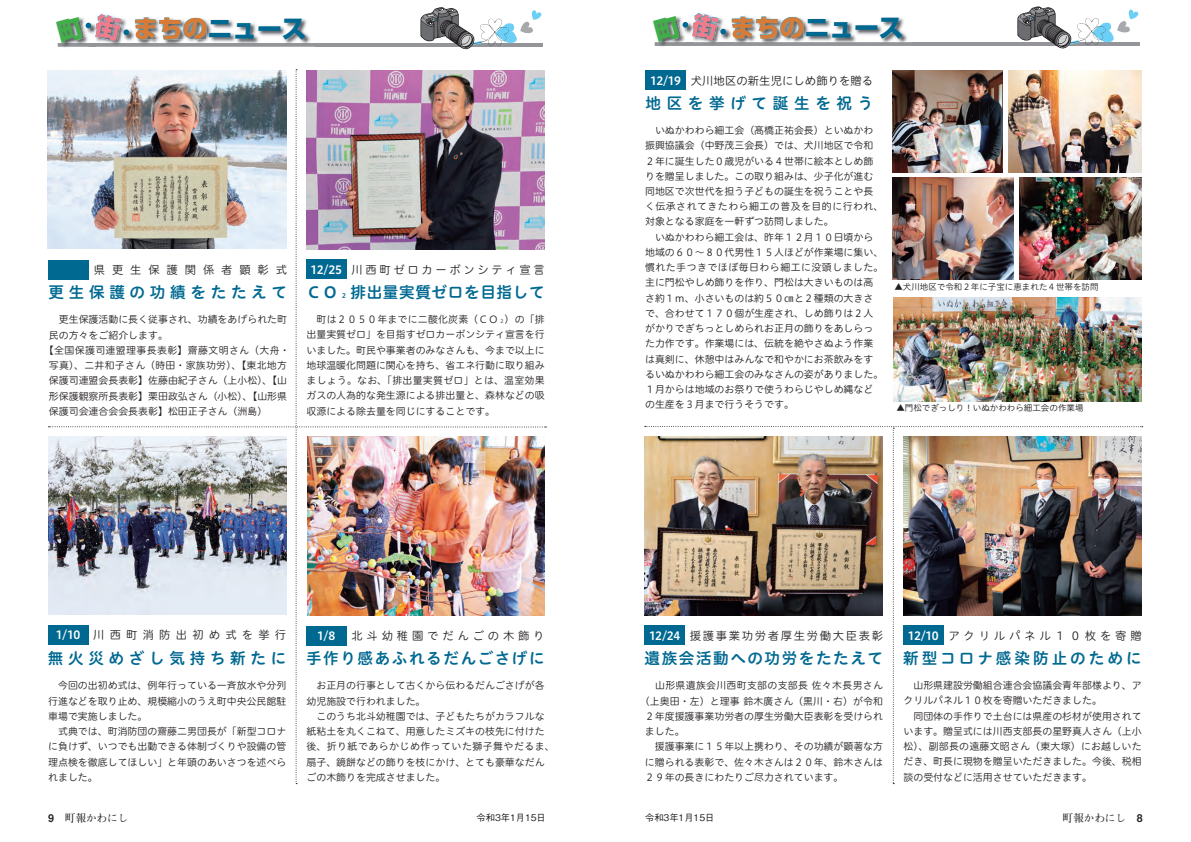
<style>
.page{position:relative;width:1191px;height:842px;background:#fff}
.page>*{position:absolute;margin:0;border:0;box-sizing:border-box;transform-origin:0 0}
.t1{font:800 24.8px "Shin Go Pr 6";color:#006991}
.t2{font:15.6px "Hiragino UD Sans R Std W6";letter-spacing:.1em;color:#006991}
.t3{font:15.6px "Hiragino UD Sans R Std W6";letter-spacing:.3em;color:#006991}
.t4{font:15.6px "Hiragino UD Sans R Std W6";letter-spacing:.04em;color:#006991}
.t5{font:15.6px "Hiragino UD Sans R Std W6";letter-spacing:.19em;color:#006991}
.t6{font:15.6px "Hiragino UD Sans R Std W6";letter-spacing:.36em;color:#006991}
.t7{font:11.3px "Hiragino UD Sans R Std W6";letter-spacing:-.05em;color:#fff}
.t8{font:11.3px "Hiragino UD Sans R Std W3";letter-spacing:.335em;color:#231f20}
.t9{font:11.3px "Hiragino UD Sans R Std W3";letter-spacing:.005em;color:#231f20}
.t10{font:11.3px "Hiragino UD Sans R Std W3";letter-spacing:.145em;color:#231f20}
.t11{font:11.3px "Hiragino UD Sans R Std W3";letter-spacing:.235em;color:#231f20}
.t12{font:11.3px "Hiragino UD Sans R Std W3";letter-spacing:.455em;color:#231f20}
.t13{font:11.3px "Hiragino UD Sans R Std W3";letter-spacing:.605em;color:#231f20}
.t14{font:700 10.6px "Futo Min A101 Pro";color:#231f20}
.t15{font:10.6px "Midashi Go Pro MB31";color:#231f20}
.t16{font:9.9px/15.2px "Hiragino UD Sans R Std W3";color:#231f20}
.t17{font:9.9px "Hiragino UD Sans R Std W3";letter-spacing:.025em;color:#231f20}
.t18{font:9.9px "Hiragino UD Sans R Std W3";letter-spacing:.035em;color:#231f20}
.t19{font:9.9px "Hiragino UD Sans R Std W3";letter-spacing:.03em;color:#231f20}
.t20{font:500 9.2px "Gothic BBB Pro";color:#231f20}
.t21{font:8.5px "Hiragino UD Sans R Std W3";color:#231f20}
.t22{font:6.4px "Hiragino UD Sans R Std W6";color:#006991}
.t23{font:5px "Hiragino UD Sans R Std W3";color:#231f20}
.s1{color:#00aeef}
.s2{font-family:"Minion Pro"}
.s3{font-family:"Ryumin Pro";font-weight:300}
.s4{font-family:"Midashi Go Pro MB31";font-weight:400}
</style>
<div class="page">
<hr style="left:58px;top:43px;width:484px;height:4px;background:#939598">
<img style="left:206px;top:19px;width:108px;height:28px">
<svg style="left:420px;top:7px;width:123px;height:42px"></svg>
<hr style="left:654px;top:42px;width:485px;height:4px;background:#939598">
<img style="left:803px;top:18px;width:108px;height:25px">
<svg style="left:1017px;top:6px;width:123px;height:43px"></svg>
<svg style="left:645px;top:426px;width:497px;height:358px"></svg>
<img style="left:644px;top:437px;width:239px;height:178px">
<div style="left:645px;top:70px;width:41px;height:20px;background:#006991"></div>
<img style="left:1008px;top:71px;width:133px;height:102px">
<img style="left:903px;top:437px;width:238px;height:178px">
<div style="left:903px;top:625px;width:40px;height:20px;background:#006991"></div>
<div style="left:644px;top:625px;width:41px;height:20px;background:#006991"></div>
<img style="left:893px;top:298px;width:248px;height:103px">
<img style="left:892px;top:71px;width:111px;height:102px">
<img style="left:1019px;top:178px;width:122px;height:102px">
<img style="left:892px;top:177px;width:122px;height:102px">
<img style="left:48px;top:69px;width:498px;height:715px">
<svg style="left:654px;top:13px;width:149px;height:33px"></svg>
<svg style="left:57px;top:14px;width:149px;height:33px"></svg>
<h1 class="t1" style="left:133px;top:9px;width:175px"><span class="s1">まちの</span>ニュース</h1>
<p class="t13" style="left:94px;top:261px;width:195px">県更生保護関係者顕彰式</p>
<h2 class="t3" style="left:49px;top:280px;width:240px">更生保護の功績をたたえて</h2>
<p class="t16" style="left:49px;top:312px;width:240px">　更生保護活動に長く従事され、功績をあげられた町</p>
<p class="t16" style="left:49px;top:327px;width:121px">民の方々をご紹介します。</p>
<p class="t18" style="left:44px;top:343px;width:247px">【全国保護司連盟理事長表彰】齋藤文明さん（大舟・</p>
<p class="t17" style="left:49px;top:358px;width:240px">写真）、二井和子さん（時田・家族功労）、【東北地方</p>
<p class="t16" style="left:49px;top:372px;width:240px">保護司連盟会長表彰】佐藤由紀子さん（上小松）、【山</p>
<p class="t16" style="left:49px;top:388px;width:240px">形保護観察所長表彰】栗田政弘さん（小松）、【山形県</p>
<p class="t16" style="left:49px;top:403px;width:220px">保護司会連合会会長表彰】松田正子さん（洲島(</p>
<p class="t11" style="left:351px;top:261px;width:195px">川西町ゼロカーボンシティ宣言</p>
<p class="t7" style="left:311px;top:261px;width:33px">12/25</p>
<h2 class="t4" style="left:306px;top:280px;width:240px">ＣО <span class="s2">₂</span> 排出量実質ゼロを目指して</h2>
<p class="t16" style="left:306px;top:311px;width:240px;text-align:justify">　町は２０５０年までに二酸化炭素（ＣＯ ）<span class="s3">₂</span> の「排出量実質ゼロ」を目指すゼロカーボンシティ宣言を行いました。町民や事業者のみなさんも、今まで以上に地球温暖化問題に関心を持ち、省エネ行動に取り組みましょう。なお、「排出量実質ゼロ」とは、温室効果ガスの人為的な発生源による排出量と、森林などの吸収源による除去量を同じにすることです。</p>
<p class="t22" style="left:341px;top:291px;width:8px">２</p>
<p class="t23" style="left:499px;top:317px;width:6px">２</p>
<p class="t7" style="left:56px;top:626px;width:26px">1/10</p>
<h2 class="t3" style="left:48px;top:646px;width:240px">無火災めざし気持ち新たに</h2>
<p class="t16" style="left:48px;top:678px;width:240px">　今回の出初め式は、例年行っている一斉放水や分列行進などを取り止め、規模縮小のうえ町中央公民館駐車場で実施しました。<br>　式典では、町消防団の齋藤二男団長が「新型コロナに負けず、いつでも出動できる体制づくりや設備の管理点検を徹底してほしい」と年頭のあいさつを述べられました。</p>
<p class="t12" style="left:93px;top:626px;width:195px">川西町消防出初め式を挙行</p>
<p class="t8" style="left:351px;top:627px;width:195px">北斗幼稚園でだんごの木飾り</p>
<p class="t7" style="left:317px;top:627px;width:20px">1/8</p>
<h2 class="t2" style="left:306px;top:646px;width:240px">手作り感あふれるだんごさげに</h2>
<p class="t16" style="left:306px;top:677px;width:250px">　お正月の行事として古くから伝わるだんごさげが各幼児施設で行われました。<br>　このうち北斗幼稚園では、子どもたちがカラフルな紙粘土を丸くこねて、用意したミズキの枝先に付けた後、折り紙であらかじめ作っていた獅子舞やだるま、扇子、鏡餅などの飾りを枝にかけ、とても豪華なだんごの木飾りを完成させました。</p>
<p class="t14" style="left:48px;top:810px;width:82px"><span class="s4">　9</span> 町報かわにし</p>
<p class="t20" style="left:476px;top:810px;width:71px">令和3年1月15日</p>
<h1 class="t1" style="left:730px;top:8px;width:175px"><span class="s1">まちの</span>ニュース</h1>
<p class="t7" style="left:650px;top:72px;width:33px">12/19</p>
<h2 class="t6" style="left:645px;top:91px;width:229px">地区を挙げて誕生を祝う</h2>
<p class="t16" style="left:645px;top:122px;width:240px">　いぬかわわら細工会（髙橋正祐会長）といぬかわ振興協議会（中野茂三会長）では、犬川地区で令和<br>２年に誕生した０歳児がいる４世帯に絵本としめ飾りを贈呈しました。この取り組みは、少子化が進む同地区で次世代を担う子どもの誕生を祝うことや長く伝承されてきたわら細工の普及を目的に行われ、対象となる家庭を一軒ずつ訪問しました。<br>　いぬかわわら細工会は、昨年１２月１０日頃から地域の６０～８０代男性１５人ほどが作業場に集い、慣れた手つきでほぼ毎日わら細工に没頭しました。主に門松やしめ飾りを作り、門松は大きいものは高さ約１ｍ、小さいものは約５０㎝と２種類の大きさで、合わせて１７０個が生産され、しめ飾りは２人がかりでぎちっとしめられお正月の飾りをあしらった力作です。作業場には、伝統を絶やさぬよう作業は真剣に、休憩中はみんなで和やかにお茶飲みをするいぬかわわら細工会のみなさんの姿がありました。<br>１月からは地域のお祭りで使うわらじやしめ縄などの生産を３月まで行うそうです。</p>
<p class="t9" style="left:691px;top:72px;width:184px">犬川地区の新生児にしめ飾りを贈る</p>
<p class="t21" style="left:894px;top:281px;width:206px">▲犬川地区で令和２年に子宝に恵まれた４世帯を訪問</p>
<p class="t21" style="left:896px;top:401px;width:189px">▲門松でぎっしり！いぬかわわら細工会の作業場</p>
<p class="t7" style="left:649px;top:627px;width:33px">12/24</p>
<p class="t10" style="left:690px;top:627px;width:195px">援護事業功労者厚生労働大臣表彰</p>
<h2 class="t2" style="left:644px;top:646px;width:240px">遺族会活動への功労をたたえて</h2>
<p class="t19" style="left:645px;top:678px;width:240px">　山形県遺族会川西町支部の支部長佐々木長男さん</p>
<p class="t16" style="left:640px;top:693px;width:245px">（上奥田・左）と理事鈴木廣さん（黒川・右）が令和</p>
<p class="t16" style="left:645px;top:708px;width:240px">２年度援護事業功労者の厚生労働大臣表彰を受けられ</p>
<p class="t16" style="left:645px;top:723px;width:41px">ました。</p>
<p class="t16" style="left:645px;top:738px;width:240px">　援護事業に１５年以上携わり、その功績が顕著な方</p>
<p class="t16" style="left:645px;top:754px;width:240px">に贈られる表彰で、佐々木さんは２０年、鈴木さんは</p>
<p class="t16" style="left:645px;top:769px;width:200px">２９年の長きにわたりご尽力されています。</p>
<p class="t8" style="left:948px;top:627px;width:195px">アクリルパネル１０枚を寄贈</p>
<p class="t7" style="left:907px;top:627px;width:33px">12/10</p>
<h2 class="t5" style="left:903px;top:646px;width:240px">新型コロナ感染防止のために</h2>
<p class="t16" style="left:903px;top:677px;width:240px">　山形県建設労働組合連合会協議会青年部様より、アクリルパネル１０枚を寄贈いただきました。<br>　同団体の手作りで土台には県産の杉材が使用されています。贈呈式には川西支部長の星野真人さん（上小松）、副部長の遠藤文昭さん（東大塚）にお越しいただき、町長に現物を贈呈いただきました。今後、税相談の受付などに活用させていただきます。</p>
<p class="t20" style="left:645px;top:810px;width:71px">令和3年1月15日</p>
<p class="t14" style="left:1062px;top:810px;width:65px">町報かわにし</p>
<p class="t15" style="left:1136px;top:809px;width:7px">8</p>
</div>
